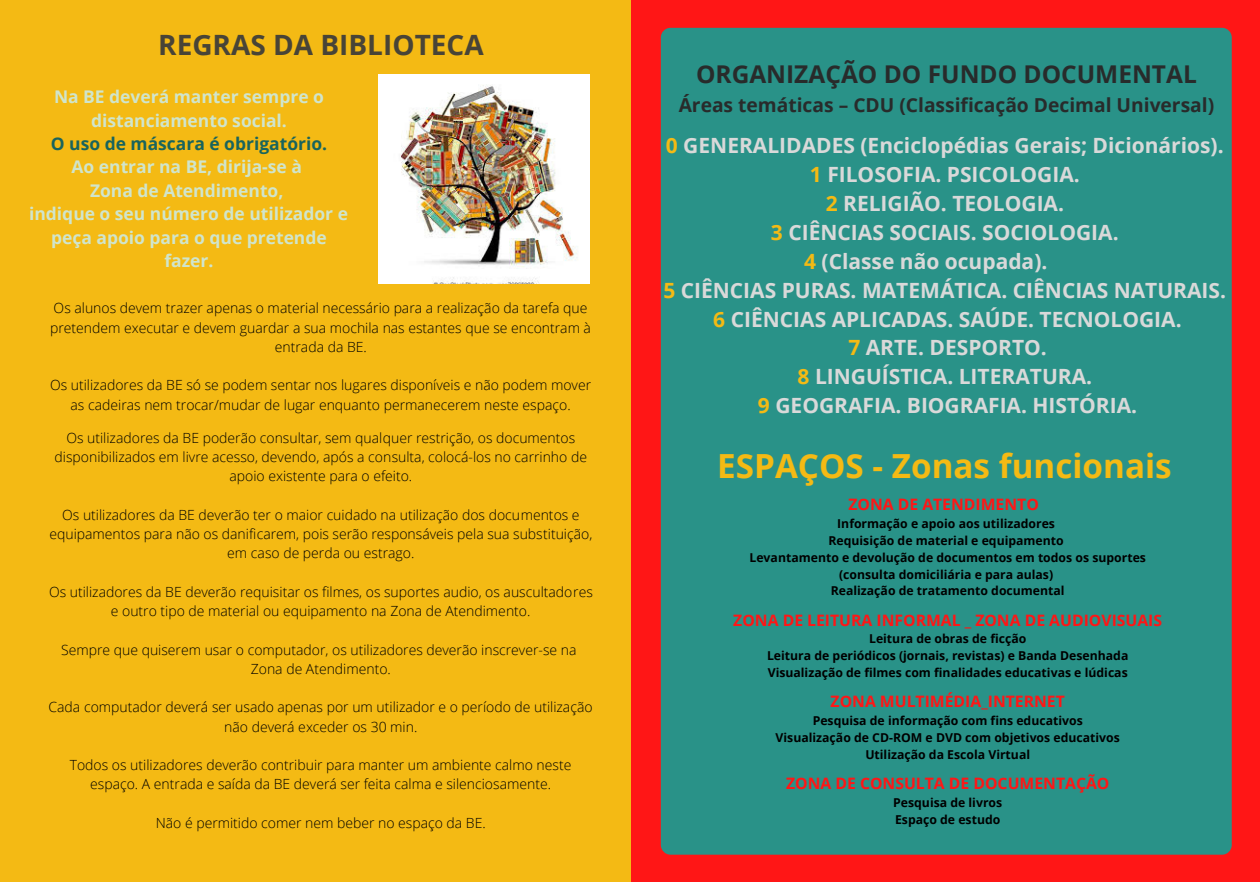
<style>
.page{position:relative;width:1260px;height:882px;background:#ff1616}
.page>*{position:absolute;margin:0;border:0;box-sizing:border-box;transform-origin:0 0}
.t1{font:700 33.25px "Open Sans";color:#f4ba14}
.t2{font:700 28px "Open Sans";color:#484437}
.t3{font:700 24.5px "Open Sans";color:#282b2b}
.t4{font:700 21px "Open Sans";color:#d9d9d9}
.t5{font:700 19.25px "Open Sans";color:#282b2b}
.t6{font:700 17.5px/23.4px "Open Sans";color:#d0e5cc;text-align:center}
.t7{font:700 17.5px "Open Sans";color:#19645d}
.t8{font:700 15.75px "Open Sans";color:#ff1616}
.t9{font:300 14px/19.2px "Open Sans";color:#000;text-align:center}
.t10{font:700 12.25px "Open Sans";color:#000}
.s1{color:#f4ba14}
</style>
<div class="page">
<div style="left:661px;top:28px;width:571px;height:827px;background:#299288;border-radius:10px"></div>
<div style="left:0;top:0;width:630px;height:882px;background:#f4ba14"></div>
<img style="left:378px;top:75px;width:212px;height:208px">
<p class="t2" style="left:158px;top:25px;width:327px">REGRAS DA BIBLIOTECA</p>
<p class="t6" style="left:54px;top:85px;width:271px">Na BE deverá manter sempre o distanciamento social.</p>
<p class="t7" style="left:51px;top:131px;width:278px">O uso de máscara é obrigatório.</p>
<p class="t6" style="left:72px;top:155px;width:232px">Ao entrar na BE, dirija-se à</p>
<p class="t6" style="left:90px;top:178px;width:195px">Zona de Atendimento,</p>
<p class="t6" style="left:29px;top:202px;width:320px">indique o seu número de utilizador e</p>
<p class="t6" style="left:51px;top:225px;width:277px">peça apoio para o que pretende fazer.</p>
<p class="t9" style="left:50px;top:298px;width:542px">Os alunos devem trazer apenas o material necessário para a realização da tarefa que pretendem executar e devem guardar a sua mochila nas estantes que se encontram à entrada da BE.</p>
<p class="t9" style="left:50px;top:375px;width:543px">Os utilizadores da BE só se podem sentar nos lugares disponíveis e não podem mover as cadeiras nem trocar/mudar de lugar enquanto permanecerem neste espaço.</p>
<p class="t9" style="left:55px;top:428px;width:534px">Os utilizadores da BE poderão consultar, sem qualquer restrição, os documentos disponibilizados em livre acesso, devendo, após a consulta, colocá-los no carrinho de apoio existente para o efeito.</p>
<p class="t9" style="left:49px;top:505px;width:544px">Os utilizadores da BE deverão ter o maior cuidado na utilização dos documentos e equipamentos para não os danificarem, pois serão responsáveis pela sua substituição, em caso de perda ou estrago.</p>
<p class="t9" style="left:49px;top:582px;width:545px">Os utilizadores da BE deverão requisitar os filmes, os suportes audio, os auscultadores e outro tipo de material ou equipamento na Zona de Atendimento.</p>
<p class="t9" style="left:61px;top:639px;width:517px">Sempre que quiserem usar o computador, os utilizadores deverão inscrever-se na</p>
<p class="t9" style="left:251px;top:659px;width:142px">Zona de Atendimento.</p>
<p class="t9" style="left:49px;top:697px;width:546px">Cada computador deverá ser usado apenas por um utilizador e o período de utilização não deverá exceder os 30 min.</p>
<p class="t9" style="left:70px;top:755px;width:503px">Todos os utilizadores deverão contribuir para manter um ambiente calmo neste espaço. A entrada e saída da BE deverá ser feita calma e silenciosamente.</p>
<p class="t9" style="left:156px;top:813px;width:332px">Não é permitido comer nem beber no espaço da BE.</p>
<p class="t3" style="left:696px;top:57px;width:502px">ORGANIZAÇÃO DO FUNDO DOCUMENTAL</p>
<p class="t5" style="left:679px;top:91px;width:537px">Áreas temáticas – CDU (Classificação Decimal Universal)</p>
<p class="t4" style="left:666px;top:131px;width:559px"><span class="s1">0</span> GENERALIDADES (Enciclopédias Gerais; Dicionários).</p>
<p class="t4" style="left:810px;top:160px;width:271px"><span class="s1">1</span> FILOSOFIA. PSICOLOGIA.</p>
<p class="t4" style="left:826px;top:189px;width:240px"><span class="s1">2</span> RELIGIÃO. TEOLOGIA.</p>
<p class="t4" style="left:771px;top:218px;width:349px"><span class="s1">3</span> CIÊNCIAS SOCIAIS. SOCIOLOGIA.</p>
<p class="t4" style="left:804px;top:246px;width:245px"><span class="s1">4</span> (Classe não ocupada).</p>
<p class="t4" style="left:663px;top:275px;width:564px"><span class="s1">5</span> CIÊNCIAS PURAS. MATEMÁTICA. CIÊNCIAS NATURAIS.</p>
<p class="t4" style="left:713px;top:304px;width:470px"><span class="s1">6</span> CIÊNCIAS APLICADAS. SAÚDE. TECNOLOGIA.</p>
<p class="t4" style="left:848px;top:333px;width:200px"><span class="s1">7</span> ARTE. DESPORTO.</p>
<p class="t4" style="left:798px;top:362px;width:296px"><span class="s1">8</span> LINGUÍSTICA. LITERATURA.</p>
<p class="t4" style="left:758px;top:391px;width:381px"><span class="s1">9</span> GEOGRAFIA. BIOGRAFIA. HISTÓRIA.</p>
<p class="t1" style="left:717px;top:442px;width:456px">ESPAÇOS - Zonas funcionais</p>
<p class="t8" style="left:848px;top:493px;width:192px">ZONA DE ATENDIMENTO</p>
<p class="t10" style="left:837px;top:515px;width:219px">Informação e apoio aos utilizadores</p>
<p class="t10" style="left:828px;top:532px;width:237px">Requisição de material e equipamento</p>
<p class="t10" style="left:749px;top:549px;width:398px">Levantamento e devolução de documentos em todos os suportes</p>
<p class="t10" style="left:839px;top:565px;width:216px">(consulta domiciliária e para aulas)</p>
<p class="t10" style="left:831px;top:582px;width:235px">Realização de tratamento documental</p>
<p class="t8" style="left:733px;top:609px;width:430px">ZONA DE LEITURA INFORMAL _ ZONA DE AUDIOVISUAIS</p>
<p class="t10" style="left:869px;top:630px;width:159px">Leitura de obras de ficção</p>
<p class="t10" style="left:767px;top:647px;width:363px">Leitura de periódicos (jornais, revistas) e Banda Desenhada</p>
<p class="t10" style="left:768px;top:664px;width:362px">Visualização de filmes com finalidades educativas e lúdicas</p>
<p class="t8" style="left:831px;top:691px;width:236px">ZONA MULTIMÉDIA_INTERNET</p>
<p class="t10" style="left:813px;top:712px;width:272px">Pesquisa de informação com fins educativos</p>
<p class="t10" style="left:776px;top:729px;width:346px">Visualização de CD-ROM e DVD com objetivos educativos</p>
<p class="t10" style="left:865px;top:746px;width:166px">Utilização da Escola Virtual</p>
<p class="t8" style="left:786px;top:772px;width:325px">ZONA DE CONSULTA DE DOCUMENTAÇÃO</p>
<p class="t10" style="left:893px;top:794px;width:111px">Pesquisa de livros</p>
<p class="t10" style="left:895px;top:810px;width:107px">Espaço de estudo</p>
</div>
